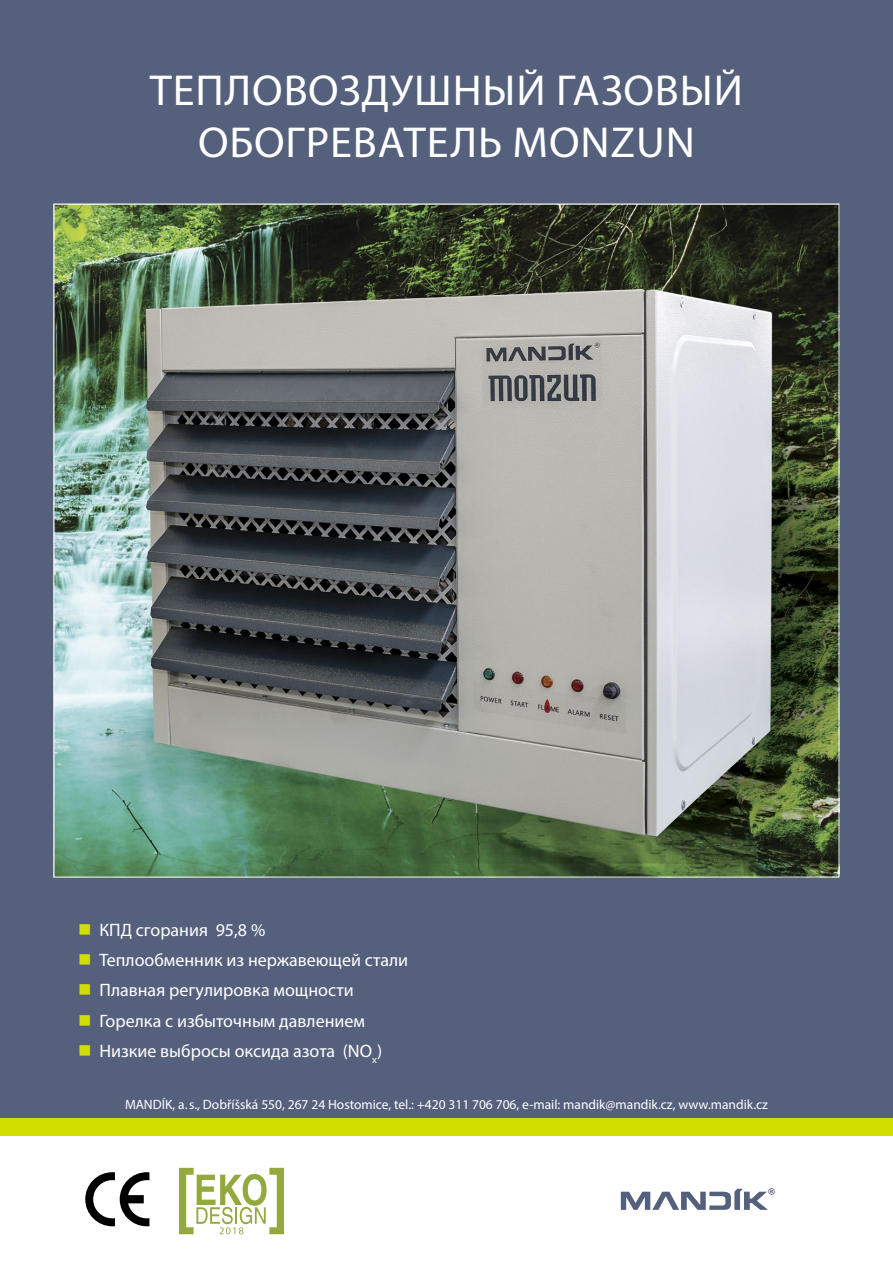
<style>
.page{position:relative;width:893px;height:1263px;background:#fff}
.page>*{position:absolute;margin:0;border:0;box-sizing:border-box;transform-origin:0 0}
.t1{font:43.5px/52.2px "Myriad Pro";letter-spacing:.02em;color:#fff;text-align:center}
.t2{font:18px/30.2px "Myriad Pro";color:#fff}
.t3{font:13.5px "Myriad Pro";color:#fff}
.t4{font:700 7.65px "Tahoma";color:#54607c}
</style>
<div class="page">
<div style="left:0;top:0;width:893px;height:1118px;background:#54607c"></div>
<div style="left:0;top:1118px;width:893px;height:17px;background:#d2de00"></div>
<svg style="left:85px;top:1172px;width:64px;height:54px"></svg>
<svg style="left:179px;top:1168px;width:105px;height:66px"></svg>
<svg style="left:621px;top:1189px;width:147px;height:21px"></svg>
<img style="left:56px;top:206px;width:781px;height:669px">
<h1 class="t1" style="left:150px;top:63px;width:595px">ТЕПЛОВОЗДУШНЫЙ ГАЗОВЫЙ<br>ОБОГРЕВАТЕЛЬ MONZUN</h1>
<p class="t2" style="left:99px;top:915px;width:310px">КПД сгорания 95,8 %<br>Теплообменник из нержавеющей стали<br>Плавная регулировка мощности<br>Горелка с избыточным давлением<br>Низкие выбросы оксида азота (NO<sub>x</sub>)</p>
<p class="t3" style="left:125px;top:1096px;width:644px">MANDÍK, a.s., Dobříšská 550, 267 24 Hostomice, tel.: +420 311 706 706, e-mail: mandik@mandik.cz, www.mandik.cz</p>
<p class="t4" style="left:768px;top:1186px;width:9px">®</p>
</div>
